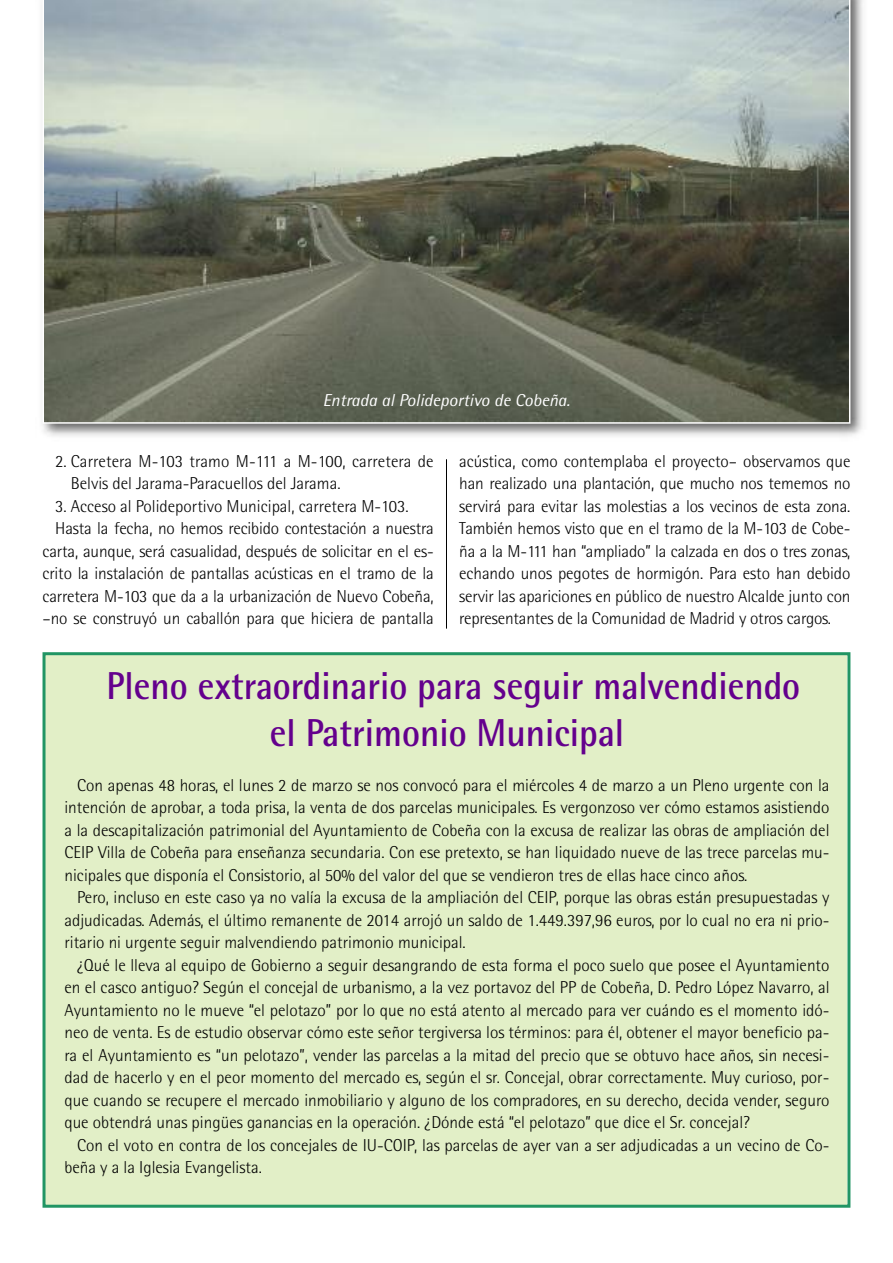
<style>
.page{position:relative;width:893px;height:1263px;background:#fff}
.page>*{position:absolute;margin:0;border:0;box-sizing:border-box;transform-origin:0 0}
.t1{font:700 39px/46.8px "Rotis Semi Sans";color:#64008d;text-align:center;scale:.92 1}
.t2{font:300 17.25px/22.5px "Rotis Semi Sans";color:#000;text-align:justify}
.t3{font:italic 17.25px "Rotis Semi Sans";color:#fff}
</style>
<div class="page">
<hr style="left:446px;top:459px;width:1px;height:170px;background:#000">
<img style="left:42px;top:0;width:821px;height:437px">
<svg style="left:43px;top:0;width:807px;height:424px;background:#82887e"></svg>
<div style="left:46px;top:655px;width:801px;height:550px;background:#e2efc7"></div>
<div style="left:43px;top:652px;width:807px;height:556px;border:3px solid #219564"></div>
<p class="t3" style="left:323px;top:394px;width:249px">Entrada al Polideportivo de Cobeña.</p>
<p class="t2" style="left:71px;top:451px;width:364px;text-indent:-16px">2. Carretera M-103 tramo M-111 a M-100, carretera de<br>Belvis del Jarama-Paracuellos del Jarama.</p>
<p class="t2" style="left:55px;top:496px;width:355px">3. Acceso al Polideportivo Municipal, carretera M-103.</p>
<p class="t2" style="left:55px;top:519px;width:380px">Hasta la fecha, no hemos recibido contestación a nuestra</p>
<p class="t2" style="left:43px;top:541px;width:393px">carta, aunque, será casualidad, después de solicitar en el es-</p>
<p class="t2" style="left:43px;top:564px;width:393px">crito la instalación de pantallas acústicas en el tramo de la</p>
<p class="t2" style="left:43px;top:586px;width:393px">carretera M-103 que da a la urbanización de Nuevo Cobeña,</p>
<p class="t2" style="left:43px;top:609px;width:393px">–no se construyó un caballón para que hiciera de pantalla</p>
<p class="t2" style="left:459px;top:451px;width:393px">acústica, como contemplaba el proyecto– observamos que han realizado una plantación, que mucho nos tememos no servirá para evitar las molestias a los vecinos de esta zona.<br>También hemos visto que en el tramo de la M-103 de Cobe&shy;ña a la M-111 han “ampliado” la calzada en dos o tres zonas, echando unos pegotes de hormigón. Para esto han debido servir las apariciones en público de nuestro Alcalde junto con representantes de la Comunidad de Madrid y otros cargos.</p>
<h1 class="t1" style="left:107px;top:666px;width:755px">Pleno extraordinario para seguir malvendiendo el Patrimonio Municipal</h1>
<p class="t2" style="left:64px;top:775px;width:767px;text-indent:13px">Con apenas 48 horas, el lunes 2 de marzo se nos convocó para el miércoles 4 de marzo a un Pleno urgente con la intención de aprobar, a toda prisa, la venta de dos parcelas municipales. Es vergonzoso ver cómo estamos asistiendo a la descapitalización patrimonial del Ayuntamiento de Cobeña con la excusa de realizar las obras de ampliación del CEIP Villa de Cobeña para enseñanza secundaria. Con ese pretexto, se han liquidado nueve de las trece parcelas mu&shy;nicipales que disponía el Consistorio, al 50% del valor del que se vendieron tres de ellas hace cinco años.</p>
<p class="t2" style="left:64px;top:888px;width:767px;text-indent:13px">Pero, incluso en este caso ya no valía la excusa de la ampliación del CEIP, porque las obras están presupuestadas y adjudicadas. Además, el último remanente de 2014 arrojó un saldo de 1.449.397,96 euros, por lo cual no era ni prio&shy;ritario ni urgente seguir malvendiendo patrimonio municipal.</p>
<p class="t2" style="left:64px;top:955px;width:767px;text-indent:13px">¿Qué le lleva al equipo de Gobierno a seguir desangrando de esta forma el poco suelo que posee el Ayuntamiento en el casco antiguo? Según el concejal de urbanismo, a la vez portavoz del PP de Cobeña, D. Pedro López Navarro, al Ayuntamiento no le mueve “el pelotazo” por lo que no está atento al mercado para ver cuándo es el momento idó&shy;neo de venta. Es de estudio observar cómo este señor tergiversa los términos: para él, obtener el mayor beneficio pa&shy;ra el Ayuntamiento es “un pelotazo”, vender las parcelas a la mitad del precio que se obtuvo hace años, sin necesi&shy;dad de hacerlo y en el peor momento del mercado es, según el sr. Concejal, obrar correctamente. Muy curioso, por&shy;que cuando se recupere el mercado inmobiliario y alguno de los compradores, en su derecho, decida vender, seguro que obtendrá unas pingües ganancias en la operación. ¿Dónde está “el pelotazo” que dice el Sr. concejal?</p>
<p class="t2" style="left:64px;top:1135px;width:767px;text-indent:13px">Con el voto en contra de los concejales de IU-COIP, las parcelas de ayer van a ser adjudicadas a un vecino de Co&shy;beña y a la Iglesia Evangelista.</p>
</div>
